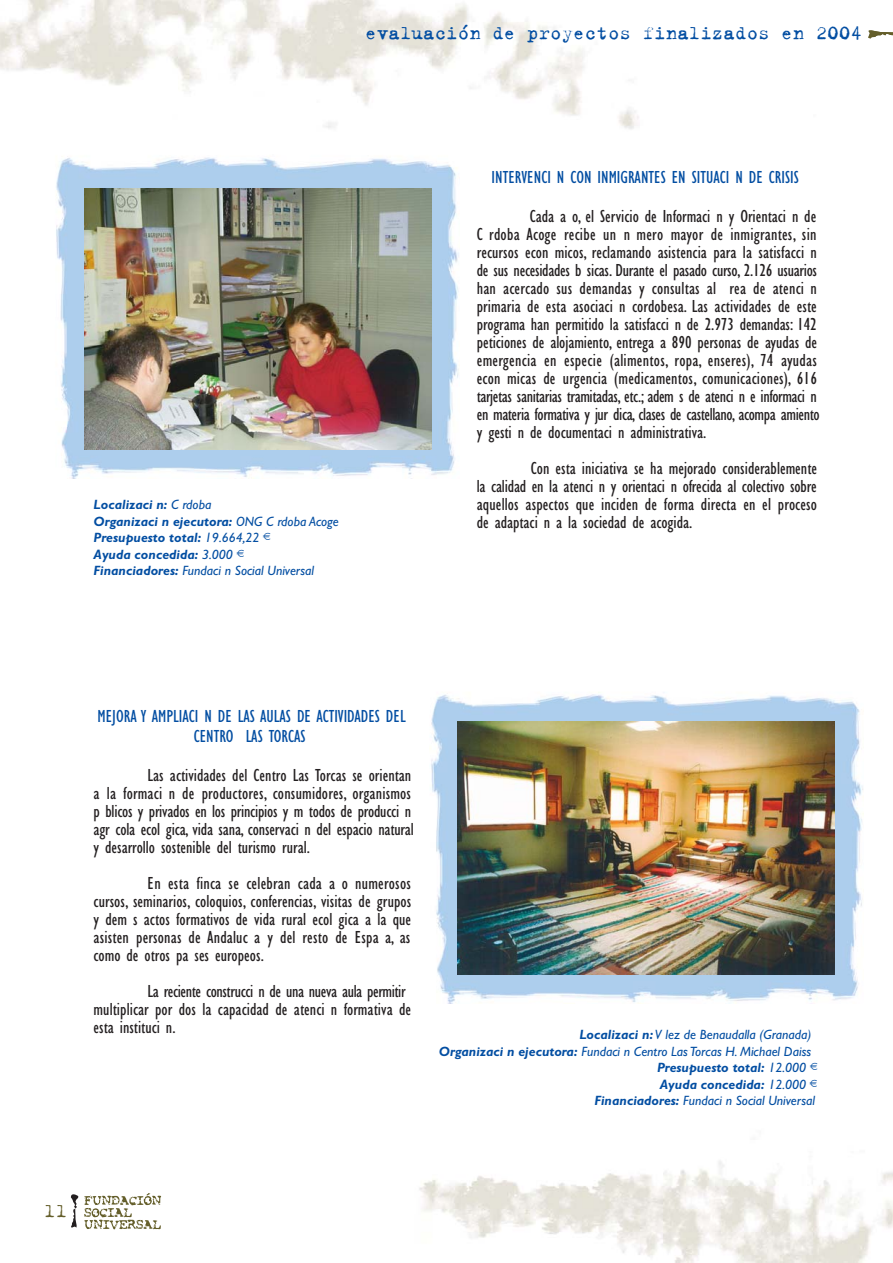
<style>
.page{position:relative;width:893px;height:1263px;background:#fff}
.page>*{position:absolute;margin:0;border:0;box-sizing:border-box;transform-origin:0 0}
.t1{font:21px "Trixie Text";color:#034ea2}
.t2{font:21px "Trixie Text";color:#645e2a}
.t3{font:condensed 18px/18px "Gill Sans";color:#231f20}
.t4{font:condensed 18px/20.2px "Gill Sans";color:#034ea2;text-align:center}
.t5{font:italic 700 13.5px/16.5px "Gill Sans";color:#034ea2}
.t6{font:italic 13.5px "Gill Sans";color:#034ea2}
.s1{font-weight:400}
.s2{font-family:"Euro";font-weight:400;font-style:normal}
.s3{font-weight:700}
</style>
<div class="page">
<img style="left:0;top:0;width:892px;height:1263px">
<svg style="left:868px;top:28px;width:24px;height:11px"></svg>
<svg style="left:71px;top:1194px;width:7px;height:34px"></svg>
<img style="left:54px;top:155px;width:405px;height:324px">
<img style="left:85px;top:189px;width:346px;height:260px">
<img style="left:430px;top:692px;width:433px;height:312px">
<img style="left:458px;top:722px;width:376px;height:253px">
<svg style="left:84px;top:1193px;width:77px;height:36px"></svg>
<p class="t1" style="left:365px;top:19px;width:498px">evaluación de proyectos finalizados en 2004</p>
<p class="t5" style="left:94px;top:498px;width:246px">Localizaci n: <span class="s1">C rdoba<br></span>Organizaci n ejecutora: <span class="s1">ONG C rdoba Acoge<br></span>Presupuesto total: <span class="s1">19.664,22</span> <span class="s2">E<br></span>Ayuda concedida: <span class="s1">3.000</span> <span class="s2">E<br></span>Financiadores: <span class="s1">Fundaci n Social Universal</span></p>
<p class="t4" style="left:491px;top:169px;width:308px">INTERVENCI N CON INMIGRANTES EN SITUACI N DE CRISIS</p>
<p class="t3" style="left:477px;top:209px;width:344px;text-indent:53px">Cada a o, el Servicio de Informaci n y Orientaci n de C rdoba Acoge recibe un n mero mayor de inmigrantes, sin recursos econ micos, reclamando asistencia para la satisfacci n de sus necesidades b sicas. Durante el pasado curso, 2.126 usuarios han acercado sus demandas y consultas al rea de atenci n primaria de esta asociaci n cordobesa. Las actividades de este programa han permitido la satisfacci n de 2.973 demandas: 142 peticiones de alojamiento, entrega a 890 personas de ayudas de emergencia en especie (alimentos, ropa, enseres), 74 ayudas econ micas de urgencia (medicamentos, comunicaciones), 616 tarjetas sanitarias tramitadas, etc.; adem s de atenci n e informaci n en materia formativa y jur dica, clases de castellano, acompa amiento y gesti n de documentaci n administrativa.</p>
<p class="t3" style="left:477px;top:461px;width:342px;text-align:justify;text-indent:54px">Con esta iniciativa se ha mejorado considerablemente la calidad en la atenci n y orientaci n ofrecida al colectivo sobre aquellos aspectos que inciden de forma directa en el proceso de adaptaci n a la sociedad de acogida.</p>
<p class="t4" style="left:97px;top:708px;width:309px">MEJORA Y AMPLIACI N DE LAS AULAS DE ACTIVIDADES DEL<br>CENTRO LAS TORCAS</p>
<p class="t3" style="left:94px;top:768px;width:322px;text-indent:54px">Las actividades del Centro Las Torcas se orientan a la formaci n de productores, consumidores, organismos p blicos y privados en los principios y m todos de producci n agr cola ecol gica, vida sana, conservaci n del espacio natural y desarrollo sostenible del turismo rural.</p>
<p class="t3" style="left:94px;top:876px;width:319px;text-align:justify;text-indent:54px">En esta finca se celebran cada a o numerosos cursos, seminarios, coloquios, conferencias, visitas de grupos y dem s actos formativos de vida rural ecol gica a la que asisten personas de Andaluc a y del resto de Espa a, as como de otros pa ses europeos.</p>
<p class="t3" style="left:94px;top:984px;width:319px;text-indent:54px">La reciente construcci n de una nueva aula permitir multiplicar por dos la capacidad de atenci n formativa de esta instituci n.</p>
<p class="t6" style="left:579px;top:1030px;width:233px"><span class="s3">Localizaci n:</span> V lez de Benaudalla (Granada)</p>
<p class="t6" style="left:439px;top:1047px;width:374px"><span class="s3">Organizaci n ejecutora:</span> Fundaci n Centro Las Torcas H. Michael Daiss</p>
<p class="t5" style="left:657px;top:1061px;width:162px">Presupuesto total: <span class="s1">12.000</span> <span class="s2">E</span></p>
<p class="t5" style="left:659px;top:1077px;width:159px">Ayuda concedida: <span class="s1">12.000</span> <span class="s2">E</span></p>
<p class="t6" style="left:594px;top:1096px;width:222px"><span class="s3">Financiadores:</span> Fundaci n Social Universal</p>
<p class="t2" style="left:44px;top:1198px;width:25px">11</p>
</div>
